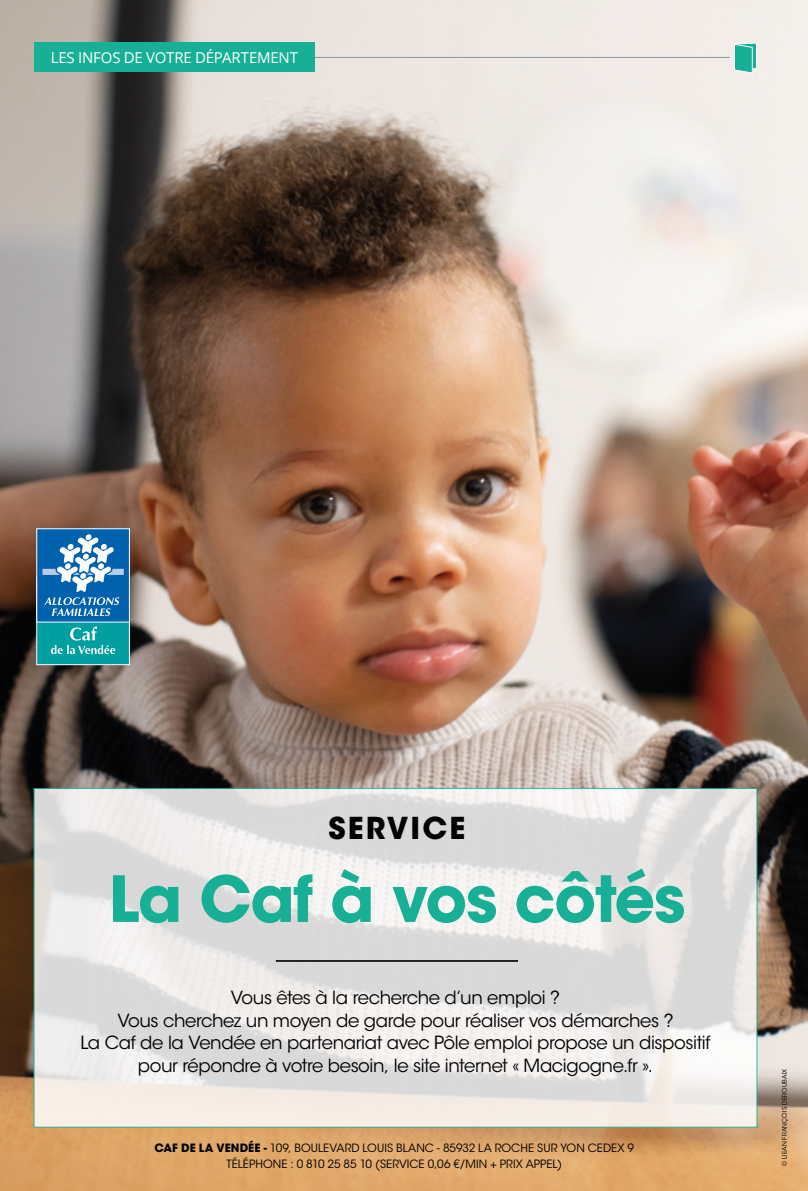
<style>
.page{position:relative;width:808px;height:1191px;background:#fff}
.page>*{position:absolute;margin:0;border:0;box-sizing:border-box;transform-origin:0 0}
.t1{font:700 63px "ITC Avant Garde Std";letter-spacing:-.02em;color:#17af95}
.t2{font:700 30px "ITC Avant Garde Std";letter-spacing:.07em;color:#000}
._01-CHAPO1{font:18px/22.5px "ITC Avant Garde Std";letter-spacing:-.02em;color:#000;text-align:center}
.Rubriques{font:15px "Open Sans";letter-spacing:-.015em;color:#fff}
._3_adresse_caf{font:11.4px/15.5px "ITC Avant Garde Std";letter-spacing:.005em;color:#000;text-align:center}
.t3{font:6.3px "ITC Avant Garde Std";letter-spacing:.025em;color:#000}
.s1{font-weight:700}
</style>
<div class="page">
<img style="left:0;top:0;width:808px;height:1191px">
<svg style="left:733px;top:42px;width:24px;height:32px"></svg>
<hr style="left:148px;top:57px;width:582px;height:1px;background:#8597a1">
<div style="left:34px;top:43px;width:281px;height:29px;background:#17af95"></div>
<svg style="left:34px;top:788px;width:723px;height:339px"></svg>
<div style="left:37px;top:577px;width:92px;height:87px;background:#009fa0"></div>
<div style="left:36px;top:577px;width:94px;height:88px;border:1px solid #fff"></div>
<div style="left:37px;top:529px;width:92px;height:93px;background:#0061ad"></div>
<div style="left:36px;top:528px;width:94px;height:94px;border:1px solid #fff"></div>
<div style="left:85px;top:534px;width:7px;height:6px;background:#fff;border-radius:50%"></div>
<svg style="left:42px;top:537px;width:82px;height:79px"></svg>
<svg style="left:51px;top:626px;width:64px;height:28px"></svg>
<hr style="left:276px;top:960px;width:242px;height:1px;background:#000">
<p class="Rubriques" style="left:51px;top:47px;width:249px">LES INFOS DE VOTRE DÉPARTEMENT</p>
<p class="t2" style="left:329px;top:808px;width:138px">SERVICE</p>
<p class="t1" style="left:108px;top:858px;width:578px">La Caf à vos côtés</p>
<p class="_01-CHAPO1" style="left:80px;top:987px;width:631px">Vous êtes à la recherche d’un emploi ?<br>Vous cherchez un moyen de garde pour réaliser vos démarches ?<br>La Caf de la Vendée en partenariat avec Pôle emploi propose un dispositif pour répondre à votre besoin, le site internet « Macigogne.fr ».</p>
<p class="_3_adresse_caf" style="left:154px;top:1140px;width:481px"><span class="s1">CAF DE LA VENDÉE -</span> 109, BOULEVARD LOUIS BLANC - 85932 LA ROCHE SUR YON CEDEX 9<br>TÉLÉPHONE : 0 810 25 85 10 (SERVICE 0,06 €/MIN + PRIX APPEL)</p>
<p class="t3" style="left:781px;top:1166px;width:99px;rotate:-90deg">© IJEAN FRANÇOIS DEROUBAIX</p>
</div>
